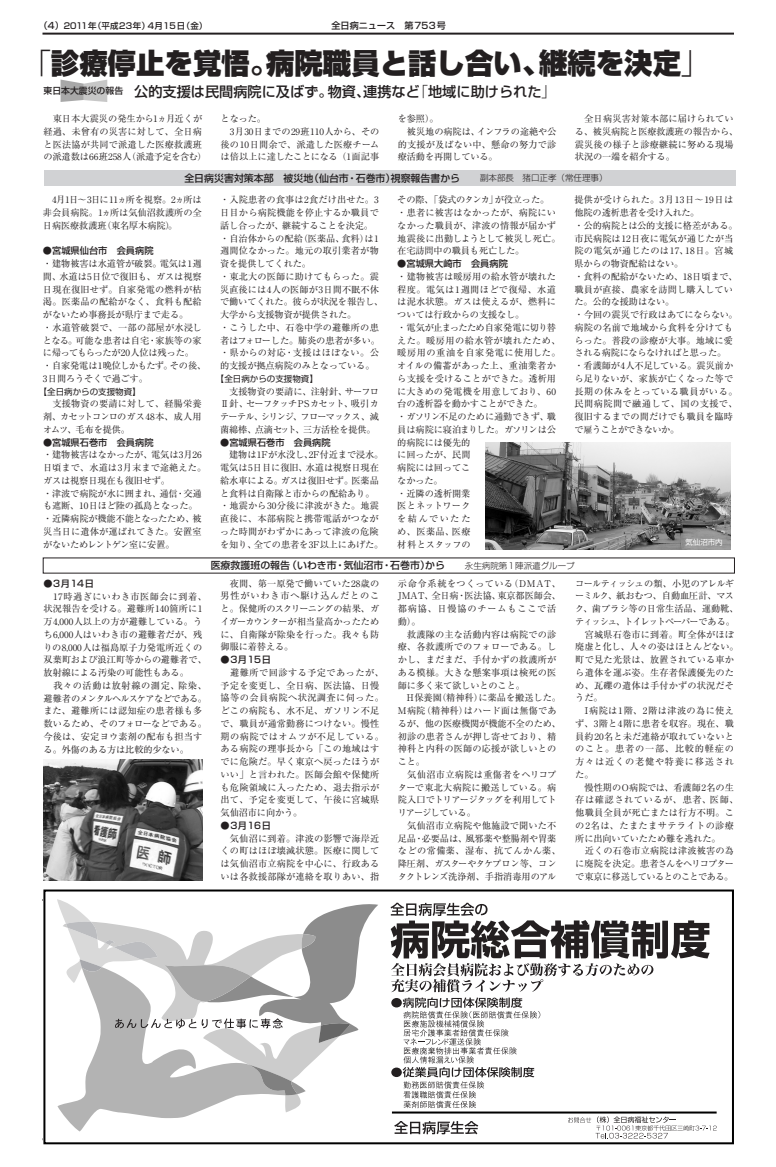
<style>
.page{position:relative;width:776px;height:1167px;background:#fff}
.page>*{position:absolute;margin:0;border:0;box-sizing:border-box;transform-origin:0 0}
.t1{font:900 28.4px "Shin Go";color:#231f20}
.t2{font:500 14.2px "Shin Go";color:#231f20}
.t3{font:500 9.9px "Shin Go";color:#231f20}
.t4{font:9.2px/12.8px "Ryumin";letter-spacing:.01em;color:#231f20}
.t5{font:9.2px/12.8px "Ryumin";letter-spacing:-.01em;color:#231f20}
.t6{font:500 9.2px "Shin Go";color:#231f20}
.t7{font:9.2px/12.8px "Ryumin";letter-spacing:.075em;color:#231f20}
.t8{font:9.2px "Ryumin";letter-spacing:-.015em;color:#231f20}
.t9{font:9.2px "Ryumin";letter-spacing:.04em;color:#231f20}
.t10{font:9.2px "Ryumin";letter-spacing:.08em;color:#231f20}
.t11{font:9.2px "Ryumin";letter-spacing:-.115em;color:#231f20}
.t12{font:9.2px "Ryumin";letter-spacing:-.08em;color:#231f20}
.t13{font:9.2px "Ryumin";letter-spacing:-.09em;color:#231f20}
.t14{font:9.2px "Ryumin";letter-spacing:-.065em;color:#231f20}
.t15{font:9.2px "Ryumin";letter-spacing:.06em;color:#231f20}
.t16{font:500 9.1px "Shin Go";color:#231f20}
.t17{font:8.5px "Shin Go";color:#231f20}
.t18{font:500 8.5px "Shin Go";letter-spacing:.01em;color:#231f20}
.t19{font:7.4px "Shin Go";color:#fff}
.s1{font-size:9px}
.s2{font-weight:300}
.s3{font-weight:300;font-size:8.5px}
</style>
<div class="page">
<svg style="left:61px;top:80px;width:46px;height:22px"></svg>
<hr style="left:42px;top:33px;width:692px;height:2px;background:#231f20">
<div style="left:44px;top:170px;width:692px;height:16px;background:#d1d2d4"></div>
<hr style="left:42px;top:900px;width:692px;height:1px;background:#231f20">
<div style="left:43px;top:890px;width:691px;height:254px;background:#fff;border:2px solid #000"></div>
<hr style="left:392px;top:1112px;width:325px;height:2px;background:#000">
<svg style="left:394px;top:1121px;width:84px;height:13px"></svg>
<svg style="left:568px;top:1116px;width:149px;height:23px"></svg>
<svg style="left:61px;top:1112px;width:136px;height:20px"></svg>
<svg style="left:57px;top:899px;width:321px;height:213px"></svg>
<svg style="left:391px;top:903px;width:319px;height:205px"></svg>
<img style="left:43px;top:759px;width:160px;height:121px">
<img style="left:485px;top:442px;width:246px;height:108px">
<p class="t18" style="left:39px;top:23px;width:170px"><span class="s1">（4）</span>2011年（平成23年）4月15日（金）</p>
<p class="t16" style="left:331px;top:22px;width:116px">全日病ニュース　第753号</p>
<h1 class="t1" style="left:23px;top:53px;width:689px"><span class="s2">「</span>診療停止を覚悟。病院職員と話し合い、継続を決定<span class="s2">」</span></h1>
<h2 class="t2" style="left:43px;top:86px;width:514px"><sup>東日本大震災の報告</sup> 公的支援は民間病院に及ばず。物資、連携など<span class="s2">「</span>地域に助けられた<span class="s2">」</span></h2>
<p class="t4" style="left:43px;top:113px;width:165px;text-align:center">東日本大震災の発生から1ヵ月近くが<br>経過、未曾有の災害に対して、全日病と医法協が共同で派遣した医療救護班の派遣数は66班258人（派遣予定を含む）</p>
<p class="t4" style="left:221px;top:113px;width:47px">となった。</p>
<p class="t4" style="left:398px;top:113px;width:42px">を参照）。</p>
<p class="t4" style="left:407px;top:126px;width:151px">被災地の病院は、インフラの途絶や公</p>
<p class="t4" style="left:398px;top:139px;width:160px">的支援が及ばない中、懸命の努力で診</p>
<p class="t8" style="left:398px;top:154px;width:101px">療活動を再開している。</p>
<p class="t4" style="left:575px;top:113px;width:165px;text-indent:9px">全日病災害対策本部に届けられている、被災病院と医療救護班の報告から、震災後の様子と診療継続に努める現場状況の一端を紹介する。</p>
<p class="t3" style="left:184px;top:174px;width:425px">全日病災害対策本部　被災地（仙台市・石巻市）視察報告書から　　<span class="s3">副本部長　猪口正孝（常任理事）</span></p>
<p class="t4" style="left:230px;top:126px;width:151px">3月30日までの29班110人から、その</p>
<p class="t4" style="left:221px;top:139px;width:160px">後の10日間余で、派遣した医療チーム</p>
<p class="t4" style="left:221px;top:152px;width:160px">は倍以上に達したことになる（1面記事</p>
<p class="t4" style="left:43px;top:195px;width:160px;text-align:justify;text-indent:9px">4月1日～3日に11ヵ所を視察。2ヵ所は非会員病院。1ヵ所は気仙沼救護所の全日病医療救護班（東名厚木病院）。</p>
<p class="t6" style="left:43px;top:247px;width:112px">●宮城県仙台市　会員病院</p>
<p class="t5" style="left:43px;top:258px;width:165px">・建物被害は水道管が破裂。電気は1週間、水道は5日位で復旧も、ガスは視察日現在復旧せず。自家発電の燃料が枯渇。医薬品の配給がなく、食料も配給がないため事務長が県庁まで走る。<br>・水道管破裂で、一部の部屋が水浸しとなる。可能な患者は自宅・家族等の家に帰ってもらったが20人位は残った。<br>・自家発電は1晩位しかもたず。その後、<br>3日間ろうそくで過ごす。</p>
<p class="t17" style="left:39px;top:388px;width:104px">【全日病からの支援物資】</p>
<p class="t4" style="left:43px;top:399px;width:160px;text-align:justify;text-indent:9px">支援物資の要請に対して、経腸栄養剤、カセットコンロのガス48本、成人用オムツ、毛布を提供。</p>
<p class="t6" style="left:43px;top:439px;width:112px">●宮城県石巻市　会員病院</p>
<p class="t5" style="left:43px;top:450px;width:165px">・建物被害はなかったが、電気は3月26日頃まで、水道は3月末まで途絶えた。ガスは視察日現在も復旧せず。<br>・津波で病院が水に囲まれ、通信・交通も遮断、10日ほど陸の孤島となった。・近隣病院が機能不能となったため、被災当日に遺体が運ばれてきた。安置室がないためレントゲン室に安置。</p>
<p class="t6" style="left:44px;top:580px;width:52px">●3月14日</p>
<p class="t4" style="left:44px;top:591px;width:165px;text-indent:10px">17時過ぎにいわき市医師会に到着、状況報告を受ける。避難所140箇所に1万4,000人以上の方が避難している。うち6,000人はいわき市の避難者だが、残りの8,000人は福島原子力発電所近くの双葉町および浪江町等からの避難者で、放射線による汚染の可能性もある。</p>
<p class="t4" style="left:44px;top:680px;width:165px;text-indent:10px">我々の活動は放射線の測定、除染、避難者のメンタルヘルスケアなどである。また、避難所には認知症の患者様も多数いるため、そのフォローなどである。今後は、安定ヨウ素剤の配布も担当する。外傷のある方は比較的少ない。</p>
<p class="t4" style="left:220px;top:195px;width:165px">・入院患者の食事は2食だけ出せた。3日目から病院機能を停止するか職員で話し合ったが、継続することを決定。・自治体からの配給（医薬品、食料）は1週間位なかった。地元の取引業者が物資を提供してくれた。<br>・東北大の医師に助けてもらった。震災直後には4人の医師が3日間不眠不休で働いてくれた。彼らが状況を報告し、大学から支援物資が提供された。<br>・こうした中、石巻中学の避難所の患者はフォローした。肺炎の患者が多い。・県からの対応・支援はほぼない。公的支援が拠点病院のみとなっている。</p>
<p class="t17" style="left:216px;top:375px;width:104px">【全日病からの支援物資】</p>
<p class="t4" style="left:220px;top:386px;width:160px;text-align:justify;text-indent:9px">支援物資の要請に、注射針、サーフロⅡ針、セーフタッチPSカセット、吸引カテーテル、シリンジ、フローマックス、滅菌綿棒、点滴セット、三方活栓を提供。</p>
<p class="t6" style="left:220px;top:439px;width:112px">●宮城県石巻市　会員病院</p>
<p class="t4" style="left:220px;top:450px;width:165px;text-indent:9px">建物は1Fが水没し、2F付近まで浸水。電気は5日目に復旧、水道は視察日現在給水車による。ガスは復旧せず。医薬品と食料は自衛隊と市からの配給あり。・地震から30分後に津波がきた。地震直後に、本部病院と携帯電話がつながった時間がわずかにあって津波の危険を知り、全ての患者を3F以上にあげた。</p>
<p class="t4" style="left:397px;top:195px;width:165px">その際、「袋式のタンカ」が役立った。・患者に被害はなかったが、病院にいなかった職員が、津波の情報が届かず地震後に出勤しようとして被災し死亡。在宅訪問中の職員も死亡した。</p>
<p class="t6" style="left:397px;top:260px;width:112px">●宮城県大崎市　会員病院</p>
<p class="t4" style="left:397px;top:271px;width:165px">・建物被害は暖房用の給水管が壊れた程度。電気は1週間ほどで復帰、水道は泥水状態。ガスは使えるが、燃料については行政からの支援なし。<br>・電気が止まったため自家発電に切り替えた。暖房用の給水管が壊れたため、暖房用の重油を自家発電に使用した。オイルの備蓄があった上、重油業者から支援を受けることができた。透析用に大きめの発電機を用意しており、60台の透析器を動かすことができた。<br>・ガソリン不足のために通勤できず、職員は病院に寝泊まりした。ガソリンは公的病院には優先的<br>に回ったが、民間<br>病院には回ってこ<br>なかった。<br>・近隣の透析開業<br>医とネットワーク<br>を結んでいたた<br>め、医薬品、医療<br>材料とスタッフの</p>
<p class="t4" style="left:574px;top:195px;width:165px">提供が受けられた。3月13日～19日は他院の透析患者を受け入れた。<br>・公的病院とは公的支援に格差がある。市民病院は12日夜に電気が通じたが当院の電気が通じたのは17、18日。宮城県からの物資配給はない。<br>・食料の配給がないため、18日頃まで、職員が直接、農家を訪問し購入していた。公的な援助はない。<br>・今回の震災で行政はあてにならない。病院の名前で地域から食料を分けてもらった。普段の診療が大事。地域に愛される病院にならなければと思った。・看護師が4人不足している。震災前から足りないが、家族が亡くなった等で長期の休みをとっている職員がいる。民間病院間で融通して、国の支援で、復旧するまでの間だけでも職員を臨時で雇うことができないか。</p>
<p class="t19" style="left:686px;top:539px;width:39px">気仙沼市内</p>
<p class="t3" style="left:211px;top:562px;width:365px">医療救護班の報告（いわき市・気仙沼市・石巻市）から　　<span class="s3">永生病院第1陣派遣グループ</span></p>
<p class="t4" style="left:221px;top:578px;width:160px;text-align:justify;text-indent:9px">夜間、第一原発で働いていた28歳の男性がいわき市へ駆け込んだとのこと。保健所のスクリーニングの結果、ガイガーカウンターが相当量高かったために、自衛隊が除染を行った。我々も防御服に着替える。</p>
<p class="t6" style="left:221px;top:656px;width:52px">●3月15日</p>
<p class="t4" style="left:221px;top:667px;width:165px;text-indent:10px">避難所で回診する予定であったが、予定を変更し、全日病、医法協、日慢協等の会員病院へ状況調査に伺った。どこの病院も、水不足、ガソリン不足で、職員が通常勤務につけない。慢性期の病院ではオムツが不足している。ある病院の理事長から「この地域はすでに危険だ。早く東京へ戻ったほうがいい」と言われた。医師会館や保健所も危険領域に入ったため、退去指示が出て、予定を変更して、午後に宮城県気仙沼市に向かう。</p>
<p class="t6" style="left:221px;top:822px;width:52px">●3月16日</p>
<p class="t4" style="left:221px;top:833px;width:160px;text-align:justify;text-indent:9px">気仙沼に到着。津波の影響で海岸近くの町はほぼ壊滅状態。医療に関しては気仙沼市立病院を中心に、行政あるいは各救援部隊が連絡を取りあい、指</p>
<p class="t7" style="left:398px;top:578px;width:165px">示命令系統をつくっている（DMAT、<br>JMAT、全日病・医法協、東京都医師会、都病協、日慢協のチームもここで活動）。</p>
<p class="t4" style="left:398px;top:629px;width:160px;text-align:justify;text-indent:9px">救護隊の主な活動内容は病院での診療、各救護所でのフォローである。しかし、まだまだ、手付かずの救護所がある模様。大きな懸案事項は検死の医師に多く来て欲しいとのこと。</p>
<p class="t4" style="left:398px;top:693px;width:165px;text-indent:9px">H保養園（精神科）に薬品を搬送した。<br>M病院（精神科）はハード面は無傷であるが、他の医療機関が機能不全のため、初診の患者さんが押し寄せており、精神科と内科の医師の応援が欲しいとのこと。</p>
<p class="t4" style="left:398px;top:769px;width:160px;text-align:justify;text-indent:10px">気仙沼市立病院は重傷者をヘリコプターで東北大病院に搬送している。病院入口でトリアージタッグを利用してトリアージしている。</p>
<p class="t4" style="left:398px;top:820px;width:165px;text-align:center">気仙沼市立病院や他施設で聞いた不<br>足品・必要品は、風邪薬や整腸剤や胃薬などの常備薬、湿布、抗てんかん薬、降圧剤、ガスターやタケプロン等、コンタクトレンズ洗浄剤、手指消毒用のアル</p>
<p class="t12" style="left:575px;top:580px;width:160px">コールティッシュの類、小児のアレルギ</p>
<p class="t5" style="left:575px;top:591px;width:160px">ーミルク、紙おむつ、自動血圧計、マス</p>
<p class="t4" style="left:575px;top:603px;width:165px">ク、歯ブラシ等の日常生活品、運動靴、</p>
<p class="t11" style="left:575px;top:618px;width:161px">ティッシュ、トイレットペーパーである。</p>
<p class="t4" style="left:585px;top:629px;width:151px">宮城県石巻市に到着。町全体がほぼ</p>
<p class="t8" style="left:575px;top:644px;width:165px">廃虚と化し、人々の姿はほとんどない。</p>
<p class="t4" style="left:575px;top:654px;width:160px">町で見た光景は、放置されている車か</p>
<p class="t4" style="left:575px;top:667px;width:160px">ら遺体を運ぶ姿。生存者保護優先のた</p>
<p class="t4" style="left:575px;top:680px;width:160px">め、瓦礫の遺体は手付かずの状況だそ</p>
<p class="t4" style="left:575px;top:693px;width:29px">うだ。</p>
<p class="t9" style="left:585px;top:707px;width:151px">I病院は1階、2階は津波の為に使え</p>
<p class="t4" style="left:575px;top:718px;width:160px">ず、3階と4階に患者を収容。現在、職</p>
<p class="t4" style="left:575px;top:731px;width:160px">員約20名と未だ連絡が取れていないと</p>
<p class="t10" style="left:575px;top:746px;width:160px">のこと。患者の一部、比較的軽症の</p>
<p class="t10" style="left:575px;top:758px;width:160px">方々は近くの老健や特養に移送され</p>
<p class="t4" style="left:575px;top:769px;width:20px">た。</p>
<p class="t4" style="left:585px;top:782px;width:151px">慢性期のO病院では、看護師2名の生</p>
<p class="t15" style="left:575px;top:797px;width:165px">存は確認されているが、患者、医師、</p>
<p class="t4" style="left:575px;top:808px;width:160px">他職員全員が死亡または行方不明。こ</p>
<p class="t9" style="left:575px;top:822px;width:160px">の2名は、たまたまサテライトの診療</p>
<p class="t8" style="left:575px;top:835px;width:147px">所に出向いていたため難を逃れた。</p>
<p class="t4" style="left:585px;top:846px;width:151px">近くの石巻市立病院は津波被害の為</p>
<p class="t13" style="left:575px;top:861px;width:160px">に廃院を決定。患者さんをヘリコプター</p>
<p class="t14" style="left:575px;top:873px;width:159px">で東京に移送しているとのことである。</p>
</div>
